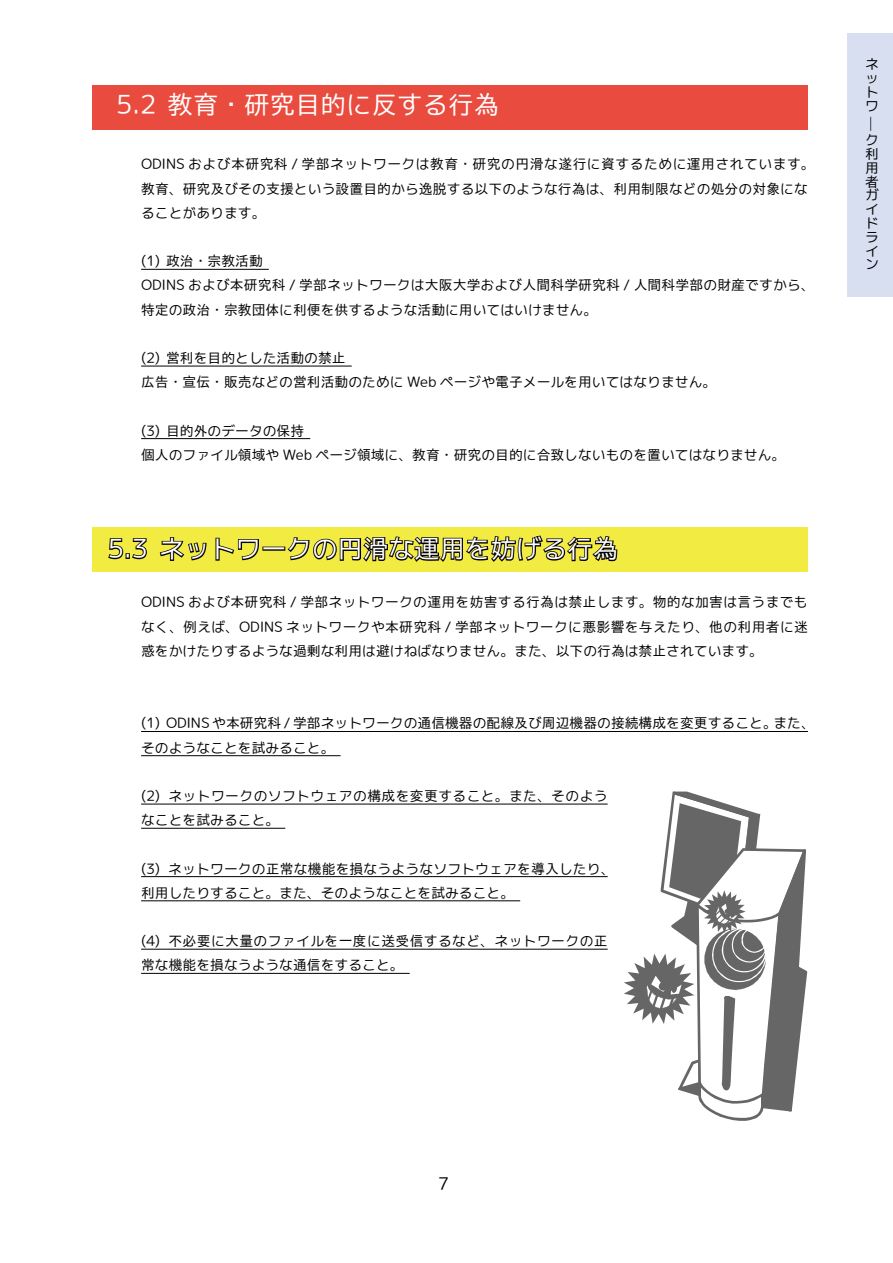
<style>
.page{position:relative;width:893px;height:1263px;background:#fff}
.page>*{position:absolute;margin:0;border:0;box-sizing:border-box;transform-origin:0 0}
.t1{font:25.5px "M+1 P+IPAG";color:#fff}
.t2{font:13.8px/13.8px "M+1 P+IPAG";color:#000}
.t3{font:13.8px/24.2px "M+1 P+IPAG";letter-spacing:.025em;color:#000}
.t4{font:13.8px/24.2px "M+1 P+IPAG";letter-spacing:.03em;color:#000}
.t5{font:13.8px "Times New Roman";color:#000}
</style>
<div class="page">
<div style="left:847px;top:33px;width:45px;height:264px;background:#d7dff1"></div>
<hr style="left:141px;top:269px;width:128px;height:1px;background:#000">
<hr style="left:141px;top:366px;width:211px;height:1px;background:#000">
<hr style="left:141px;top:438px;width:169px;height:1px;background:#000">
<div style="left:93px;top:85px;width:715px;height:45px;background:#e94c3e"></div>
<div style="left:93px;top:527px;width:715px;height:45px;background:#f2eb41"></div>
<svg style="left:108px;top:538px;width:39px;height:22px"></svg>
<svg style="left:159px;top:537px;width:48px;height:24px"></svg>
<svg style="left:215px;top:537px;width:44px;height:24px"></svg>
<div style="left:262px;top:547px;width:23px;height:4px;border:2px solid #040000"></div>
<svg style="left:287px;top:535px;width:331px;height:27px"></svg>
<hr style="left:141px;top:731px;width:667px;height:1px;background:#000">
<hr style="left:141px;top:755px;width:200px;height:1px;background:#000">
<hr style="left:141px;top:804px;width:467px;height:1px;background:#000">
<hr style="left:141px;top:828px;width:144px;height:1px;background:#000">
<hr style="left:141px;top:876px;width:467px;height:1px;background:#000">
<hr style="left:141px;top:900px;width:379px;height:1px;background:#000">
<hr style="left:141px;top:949px;width:467px;height:1px;background:#000">
<hr style="left:141px;top:973px;width:269px;height:1px;background:#000">
<svg style="left:624px;top:791px;width:183px;height:330px"></svg>
<h1 class="t1" style="left:116px;top:92px;width:385px">5.2 教育・研究目的に反する行為</h1>
<p class="t2" style="left:141px;top:153px;width:675px;line-height:24.2px">ODINS および本研究科 / 学部ネットワークは教育・研究の円滑な遂行に資するために運用されています。教育、研究及びその支援という設置目的から逸脱する以下のような行為は、利用制限などの処分の対象になることがあります。</p>
<p class="t2" style="left:141px;top:249px;width:675px;line-height:24.2px">(1) 政治・宗教活動<br>ODINS および本研究科 / 学部ネットワークは大阪大学および人間科学研究科 / 人間科学部の財産ですから、特定の政治・宗教団体に利便を供するような活動に用いてはいけません。</p>
<p class="t2" style="left:141px;top:346px;width:577px;line-height:24.2px">(2) 営利を目的とした活動の禁止<br>広告・宣伝・販売などの営利活動のために Web ページや電子メールを用いてはなりません。</p>
<p class="t2" style="left:141px;top:419px;width:646px;line-height:24.2px">(3) 目的外のデータの保持<br>個人のファイル領域や Web ページ領域に、教育・研究の目的に合致しないものを置いてはなりません。</p>
<h1 class="t1" style="left:107px;top:536px;width:512px">5.3 ネットワークの円滑な運用を妨げる行為</h1>
<p class="t2" style="left:141px;top:591px;width:668px;line-height:24.2px;text-align:justify">ODINS および本研究科 / 学部ネットワークの運用を妨害する行為は禁止します。物的な加害は言うまでもなく、例えば、ODINS ネットワークや本研究科 / 学部ネットワークに悪影響を与えたり、他の利用者に迷惑をかけたりするような過剰な利用は避けねばなりません。また、以下の行為は禁止されています。</p>
<p class="t2" style="left:141px;top:712px;width:675px;line-height:24.2px">(1) ODINS や本研究科 / 学部ネットワークの通信機器の配線及び周辺機器の接続構成を変更すること。また、そのようなことを試みること。</p>
<p class="t4" style="left:141px;top:784px;width:468px">(2) ネットワークのソフトウェアの構成を変更すること。また、そのようなことを試みること。</p>
<p class="t2" style="left:141px;top:857px;width:475px;line-height:24.2px">(3) ネットワークの正常な機能を損なうようなソフトウェアを導入したり、利用したりすること。また、そのようなことを試みること。</p>
<p class="t3" style="left:141px;top:929px;width:468px">(4) 不必要に大量のファイルを一度に送受信するなど、ネットワークの正常な機能を損なうような通信をすること。</p>
<p class="t2" style="left:865px;top:58px;width:14px;text-align:justify">ネットワ</p>
<p class="t5" style="left:881px;top:117px;width:16px;rotate:90deg">—</p>
<p class="t2" style="left:865px;top:134px;width:15px">ク利用者ガイドライン</p>
</div>
